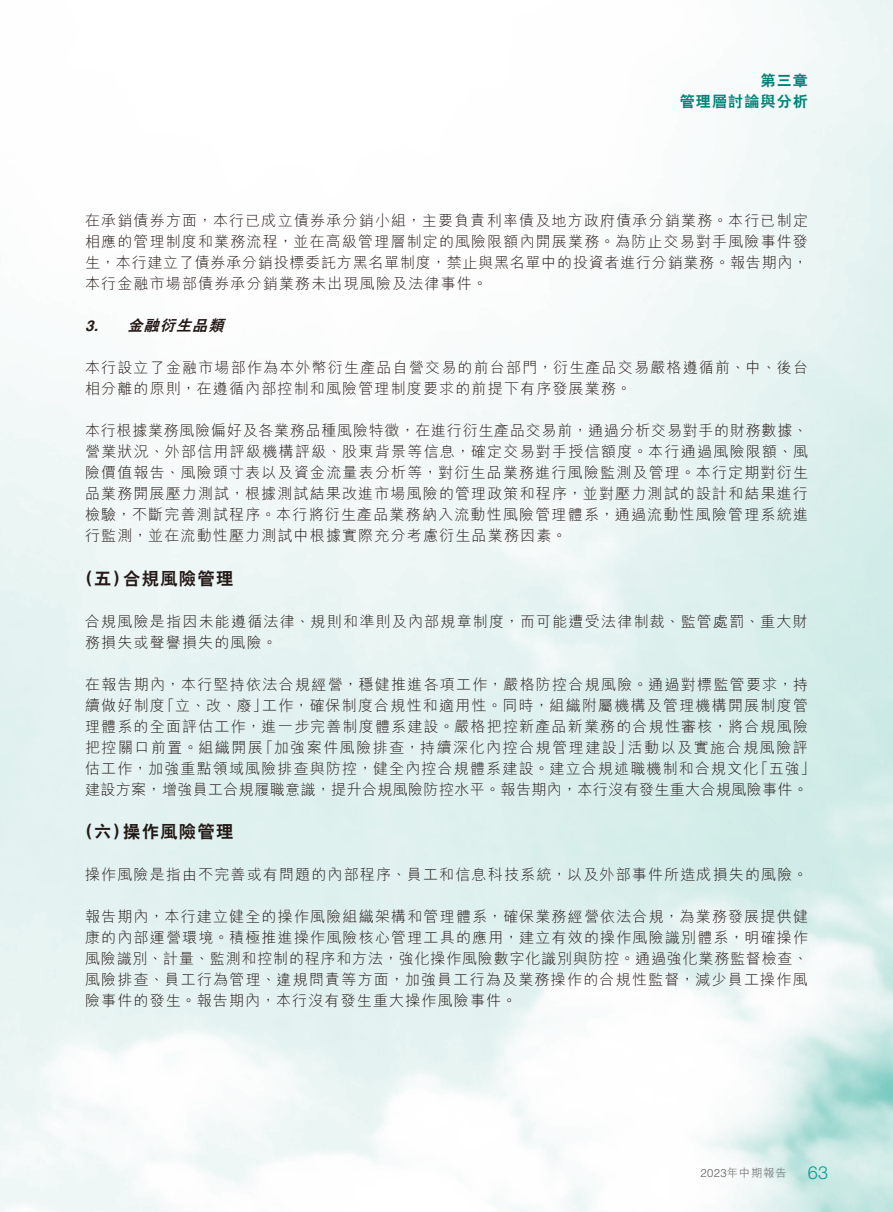
<style>
.page{position:relative;width:893px;height:1212px;background:#fff}
.page>*{position:absolute;margin:0;border:0;box-sizing:border-box;transform-origin:0 0}
.t1{font:800 17.25px "C Hei 2 HK";letter-spacing:.08em;color:#231916}
.t2{font:300 15px/21px "M Hei HK";letter-spacing:.08em;color:#231916;text-align:justify}
.t3{font:800 15px/21px "C Hei 2 HK";letter-spacing:.08em;color:#008376;text-align:right}
.t4{font:italic 800 15px "C Hei 2 HK";color:#231916}
.t5{font:300 11.25px "M Hei HK";letter-spacing:.08em;color:#595857}
.s1{font-family:"Helvetica LT Std";font-weight:700}
.s2{font-family:"Helvetica LT Std"}
.s3{font-family:"Helvetica Neue LT Std";font-size:18px;color:#009d8f}
</style>
<div class="page">
<p class="t3" style="left:680px;top:69px;width:130px">第三章<br>管理層討論與分析</p>
<p class="t2" style="left:85px;top:210px;width:724px">在承銷債券方面，本行已成立債券承分銷小組，主要負責利率債及地方政府債承分銷業務。本行已制定相應的管理制度和業務流程，並在高級管理層制定的風險限額內開展業務。為防止交易對手風險事件發生，本行建立了債券承分銷投標委託方黑名單制度，禁止與黑名單中的投資者進行分銷業務。報告期內，本行金融市場部債券承分銷業務未出現風險及法律事件。</p>
<p class="t4" style="left:85px;top:318px;width:144px"><span class="s1">3.</span> 金融衍生品類</p>
<p class="t2" style="left:85px;top:357px;width:724px">本行設立了金融市場部作為本外幣衍生產品自營交易的前台部門，衍生產品交易嚴格遵循前、中、後台相分離的原則，在遵循內部控制和風險管理制度要求的前提下有序發展業務。</p>
<p class="t2" style="left:85px;top:420px;width:725px">本行根據業務風險偏好及各業務品種風險特徵，在進行衍生產品交易前，通過分析交易對手的財務數據、營業狀況、外部信用評級機構評級、股東背景等信息，確定交易對手授信額度。本行通過風險限額、風險價值報告、風險頭寸表以及資金流量表分析等，對衍生品業務進行風險監測及管理。本行定期對衍生品業務開展壓力測試，根據測試結果改進市場風險的管理政策和程序，並對壓力測試的設計和結果進行檢驗，不斷完善測試程序。本行將衍生產品業務納入流動性風險管理體系，通過流動性風險管理系統進行監測，並在流動性壓力測試中根據實際充分考慮衍生品業務因素。</p>
<p class="t1" style="left:76px;top:569px;width:158px">（五）合規風險管理</p>
<p class="t2" style="left:85px;top:610px;width:724px">合規風險是指因未能遵循法律、規則和準則及內部規章制度，而可能遭受法律制裁、監管處罰、重大財務損失或聲譽損失的風險。</p>
<p class="t2" style="left:85px;top:673px;width:732px;text-align:left">在報告期內，本行堅持依法合規經營，穩健推進各項工作，嚴格防控合規風險。通過對標監管要求，持續做好制度「立、改、廢」工作，確保制度合規性和適用性。同時，組織附屬機構及管理機構開展制度管理體系的全面評估工作，進一步完善制度體系建設。嚴格把控新產品新業務的合規性審核，將合規風險把控關口前置。組織開展「加強案件風險排查，持續深化內控合規管理建設」活動以及實施合規風險評估工作，加強重點領域風險排查與防控，健全內控合規體系建設。建立合規述職機制和合規文化「五強」建設方案，增強員工合規履職意識，提升合規風險防控水平。報告期內，本行沒有發生重大合規風險事件。</p>
<p class="t1" style="left:76px;top:823px;width:158px">（六）操作風險管理</p>
<p class="t2" style="left:85px;top:864px;width:724px">操作風險是指由不完善或有問題的內部程序、員工和信息科技系統，以及外部事件所造成損失的風險。</p>
<p class="t2" style="left:85px;top:906px;width:724px">報告期內，本行建立健全的操作風險組織架構和管理體系，確保業務經營依法合規，為業務發展提供健康的內部運營環境。積極推進操作風險核心管理工具的應用，建立有效的操作風險識別體系，明確操作風險識別、計量、監測和控制的程序和方法，強化操作風險數字化識別與防控。通過強化業務監督檢查、風險排查、員工行為管理、違規問責等方面，加強員工行為及業務操作的合規性監督，減少員工操作風險事件的發生。報告期內，本行沒有發生重大操作風險事件。</p>
<p class="t5" style="left:701px;top:1167px;width:129px"><span class="s2">2023</span>年中期報告 <span class="s3">63</span></p>
</div>
